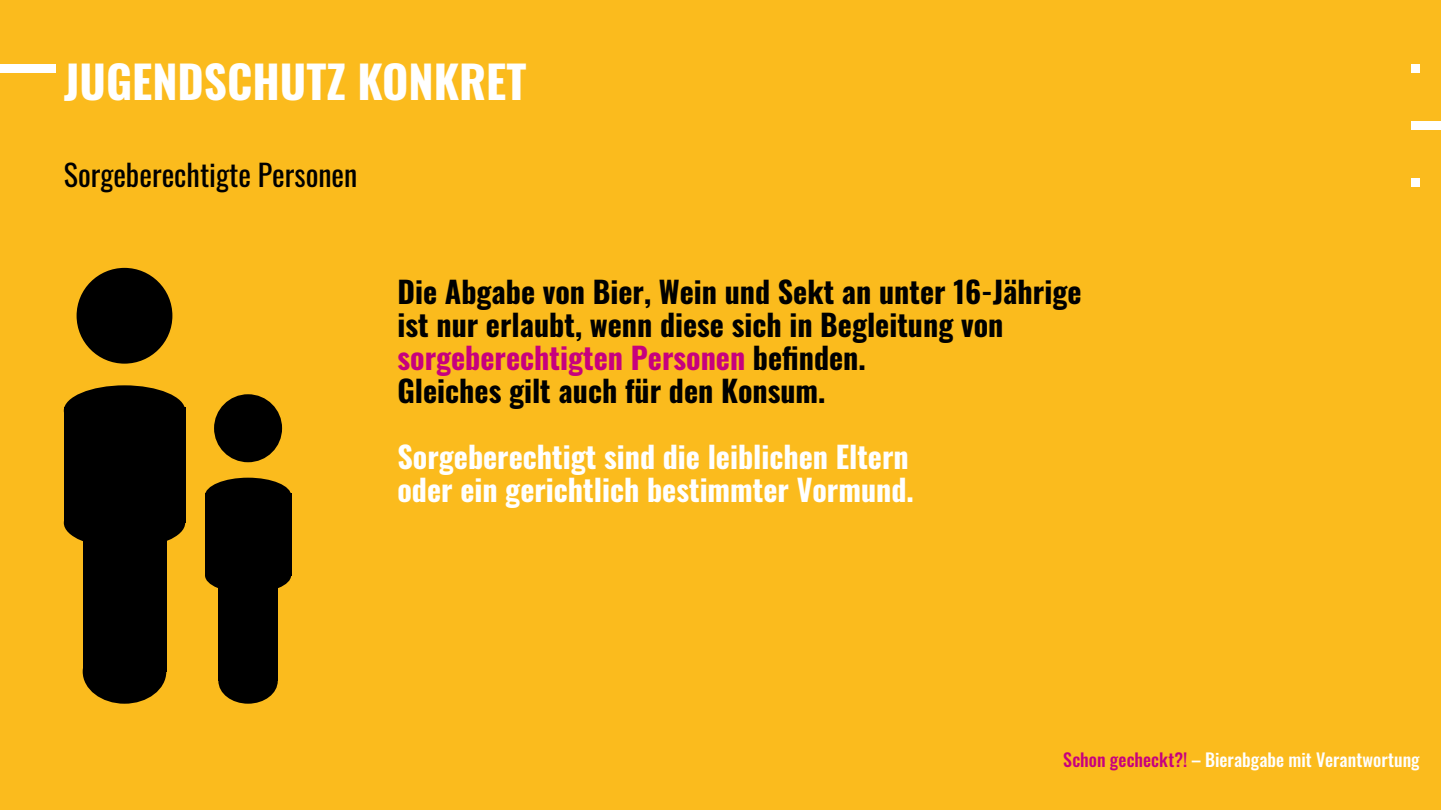
<style>
.page{position:relative;width:1441px;height:810px;background:#fff}
.page>*{position:absolute;margin:0;border:0;box-sizing:border-box;transform-origin:0 0}
.t1{font:700 45px "Oswald";color:#fff}
.Absatzformat_4{font:700 30px/33px "Oswald";color:#000}
.Absatzformat_4-2{font:700 30px/33px "Oswald";color:#fff}
.t2{font:30px "Oswald";color:#000}
.t3{font:500 18px "Oswald";color:#fff}
.s1{color:#c7007e}
</style>
<div class="page">
<div style="left:0;top:0;width:1440px;height:810px;background:#fbbb1d"></div>
<div style="left:77px;top:268px;width:95px;height:96px;background:#000;border-radius:50%"></div>
<div style="left:214px;top:394px;width:68px;height:68px;background:#000;border-radius:50%"></div>
<div style="left:83px;top:640px;width:83px;height:64px;background:#000;border-radius:50%"></div>
<div style="left:83px;top:525px;width:83px;height:147px;background:#000"></div>
<div style="left:218px;top:658px;width:60px;height:46px;background:#000;border-radius:50%"></div>
<div style="left:218px;top:577px;width:60px;height:104px;background:#000"></div>
<div style="left:64px;top:385px;width:121px;height:51px;background:#000;border-radius:50%"></div>
<div style="left:64px;top:497px;width:121px;height:51px;background:#000;border-radius:50%"></div>
<div style="left:64px;top:407px;width:121px;height:116px;background:#000"></div>
<div style="left:205px;top:478px;width:86px;height:36px;background:#000;border-radius:50%"></div>
<div style="left:205px;top:557px;width:86px;height:36px;background:#000;border-radius:50%"></div>
<div style="left:205px;top:493px;width:86px;height:82px;background:#000"></div>
<div style="left:0;top:64px;width:55px;height:8px;background:#fff"></div>
<div style="left:1410px;top:179px;width:9px;height:8px;background:#fff"></div>
<div style="left:1410px;top:64px;width:9px;height:8px;background:#fff"></div>
<div style="left:1410px;top:121px;width:30px;height:9px;background:#fff"></div>
<p class="t1" style="left:64px;top:58px;width:464px">JUGENDSCHUTZ KONKRET</p>
<p class="t2" style="left:64px;top:148px;width:295px">Sorgeberechtigte Personen</p>
<p class="Absatzformat_4" style="left:397px;top:277px;width:685px">Die Abgabe von Bier, Wein und Sekt an unter 16-Jährige ist nur erlaubt, wenn diese sich in Begleitung von <span class="s1">sorgeberechtigten Personen</span> befinden.<br>Gleiches gilt auch für den Konsum.</p>
<p class="Absatzformat_4-2" style="left:397px;top:442px;width:517px">Sorgeberechtigt sind die leiblichen Eltern oder ein gerichtlich bestimmter Vormund.</p>
<p class="t3" style="left:1063px;top:751px;width:358px"><span class="s1">Schon gecheckt?!</span> – Bierabgabe mit Verantwortung</p>
</div>
